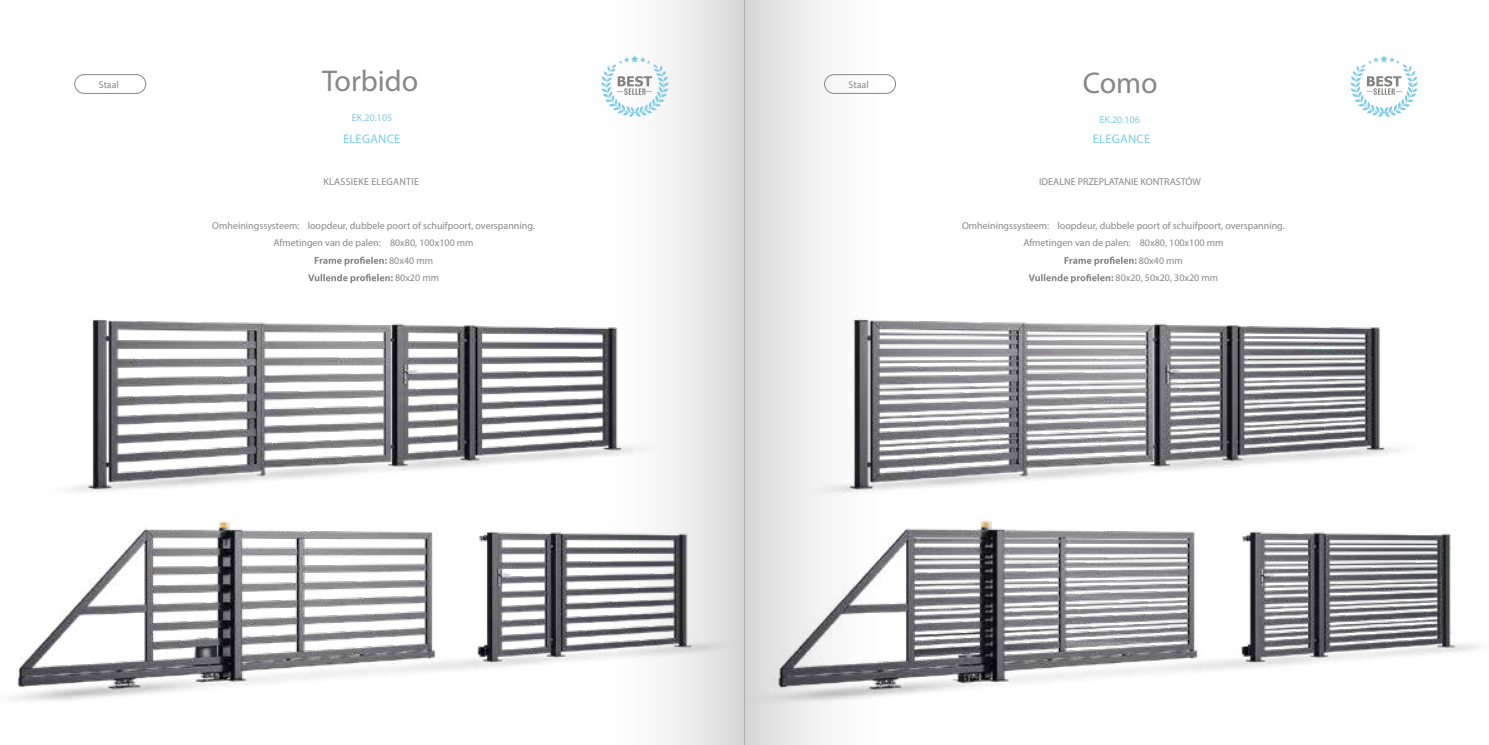
<style>
.page{position:relative;width:1489px;height:745px;background:#fff}
.page>*{position:absolute;margin:0;border:0;box-sizing:border-box;transform-origin:0 0}
.t1{font:700 30px "Myriad Pro";color:#878787}
.t2{font:700 12.5px "Myriad Pro";letter-spacing:.02em;color:#7acce9}
.t3{font:10px "Myriad Pro";color:#878787}
.t4{font:700 10px "Myriad Pro";color:#878787}
.t5{font:600 10px "Myriad Pro";color:#878787}
.t6{font:600 10px "Myriad Pro";letter-spacing:.02em;color:#878787}
.t7{font:700 10px "Myriad Pro";color:#7acce9}
.s1{font-weight:700}
.s2{font-weight:400}
</style>
<div class="page">
<div style="left:584px;top:0;width:160px;height:744px;background:linear-gradient(to right,#fff,#ddd)"></div>
<div style="left:744px;top:0;width:160px;height:744px;background:linear-gradient(to right,#dbdbdb,#fff)"></div>
<div style="left:74px;top:74px;width:72px;height:20px;border:1px solid #878787;border-radius:9px"></div>
<div style="left:824px;top:74px;width:71px;height:20px;border:1px solid #878787;border-radius:9px"></div>
<img style="left:11px;top:552px;width:1468px;height:192px">
<img style="left:68px;top:255px;width:1383px;height:297px">
<svg style="left:1350px;top:55px;width:67px;height:62px"></svg>
<svg style="left:601px;top:55px;width:67px;height:62px"></svg>
<p class="t5" style="left:99px;top:78px;width:22px">Staal</p>
<h1 class="t1" style="left:322px;top:62px;width:98px">Torbido</h1>
<p class="t7" style="left:352px;top:111px;width:42px">EK.20.105</p>
<p class="t5" style="left:848px;top:78px;width:22px">Staal</p>
<h1 class="t1" style="left:1082px;top:64px;width:76px">Como</h1>
<p class="t7" style="left:1099px;top:113px;width:42px">EK.20.106</p>
<p class="t2" style="left:343px;top:131px;width:59px">ELEGANCE</p>
<p class="t2" style="left:1092px;top:131px;width:59px">ELEGANCE</p>
<p class="t6" style="left:323px;top:175px;width:97px">KLASSIEKE ELEGANTIE</p>
<p class="t5" style="left:1039px;top:175px;width:163px">IDEALNE PRZEPLATANIE KONTRASTÓW</p>
<p class="t3" style="left:212px;top:219px;width:324px"><span class="s1">Omheiningssysteem:</span> loopdeur, dubbele poort of schuifpoort, overspanning.</p>
<p class="t4" style="left:273px;top:237px;width:201px">Afmetingen van de palen: <span class="s2">80x80, 100x100 mm</span></p>
<p class="t3" style="left:389px;top:254px;width:45px">80x40 mm</p>
<p class="t3" style="left:395px;top:271px;width:45px">80x20 mm</p>
<p class="t3" style="left:962px;top:219px;width:324px"><span class="s1">Omheiningssysteem:</span> loopdeur, dubbele poort of schuifpoort, overspanning.</p>
<p class="t4" style="left:1023px;top:237px;width:201px">Afmetingen van de palen: <span class="s2">80x80, 100x100 mm</span></p>
<p class="t3" style="left:1138px;top:254px;width:45px">80x40 mm</p>
<p class="t3" style="left:1115px;top:271px;width:104px">80x20, 50x20, 30x20 mm</p>
</div>
